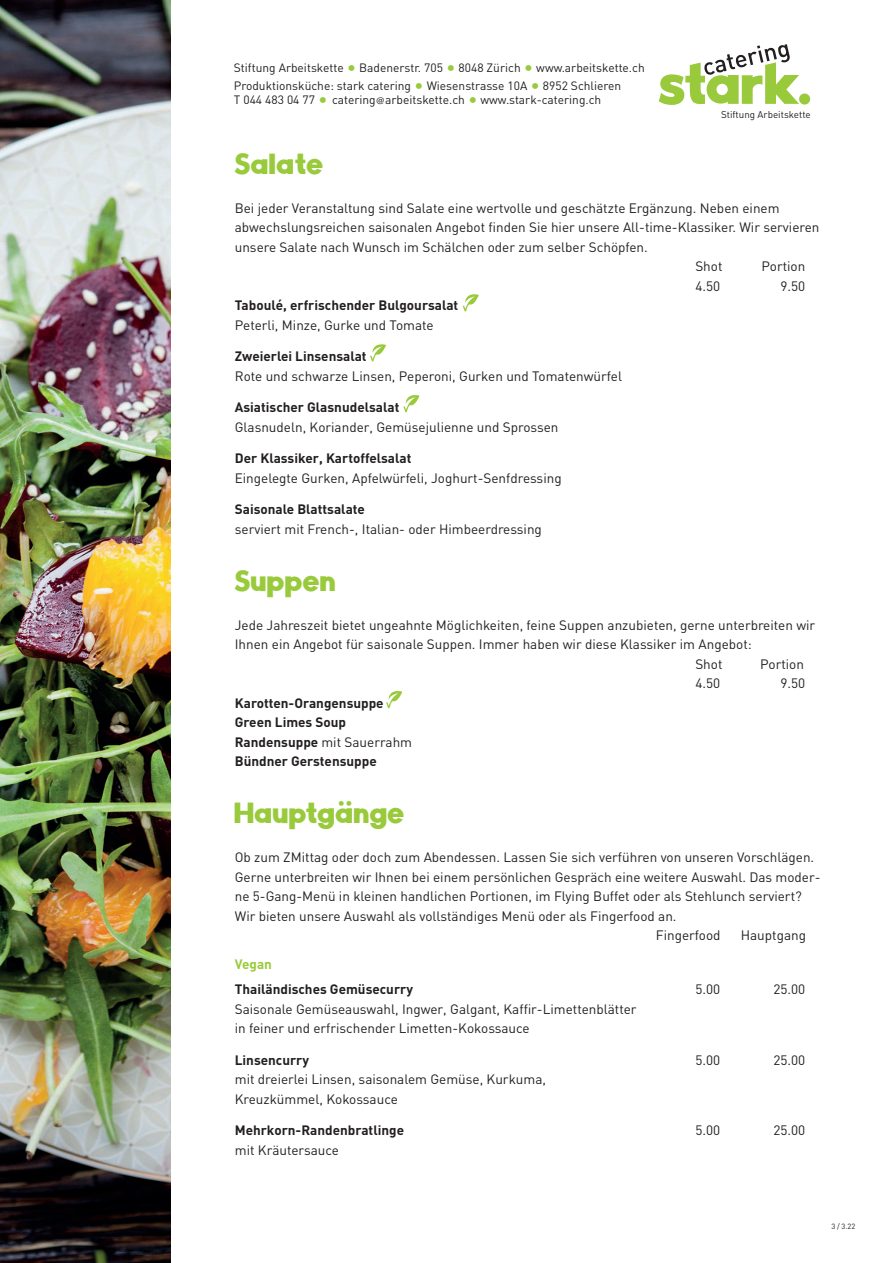
<style>
.page{position:relative;width:893px;height:1263px;background:#fff}
.page>*{position:absolute;margin:0;border:0;box-sizing:border-box;transform-origin:0 0}
.t1{font:27px "Clutch";letter-spacing:.05em;color:#99ca3b}
.t2{font:13.5px/19.5px "DIN";color:#231f20}
.t3{font:700 13.5px/19.5px "DIN";color:#231f20}
.t4{font:700 13.5px "DIN";color:#99ca3b}
.t5{font:12px/18px "DIN";color:#231f20}
.t6{font:9.75px "DIN";color:#231f20}
.t7{font:7.5px "DIN";color:#231f20}
.s1{font-size:18px;color:#99ca3b}
.s2{font-family:"Helvetica";font-size:9px}
.s3{font-weight:400}
</style>
<div class="page">
<img style="left:0;top:0;width:170px;height:1263px">
<svg style="left:463px;top:294px;width:16px;height:17px"></svg>
<svg style="left:370px;top:344px;width:16px;height:17px"></svg>
<svg style="left:403px;top:395px;width:16px;height:17px"></svg>
<svg style="left:386px;top:691px;width:16px;height:17px"></svg>
<svg style="left:659px;top:44px;width:151px;height:61px"></svg>
<p class="t5" style="left:234px;top:58px;width:412px">Stiftung Arbeitskette <span class="s1">•</span> Badenerstr. 705 <span class="s1">•</span> 8048 Zürich <span class="s1">•</span> www.arbeitskette.ch<br>Produktionsküche: stark catering <span class="s1">•</span> Wiesenstrasse 10A <span class="s1">•</span> 8952 Schlieren</p>
<p class="t5" style="left:234px;top:91px;width:369px">T 044 483 04 77 <span class="s1">•</span> catering<span class="s2">@</span>arbeitskette.ch <span class="s1">•</span> www.stark-catering.ch</p>
<p class="t6" style="left:721px;top:108px;width:91px">Stiftung Arbeitskette</p>
<h1 class="t1" style="left:235px;top:146px;width:89px">Salate</h1>
<p class="t2" style="left:235px;top:198px;width:546px">Bei jeder Veranstaltung sind Salate eine wertvolle und geschätzte Ergänzung. Neben einem</p>
<p class="t2" style="left:235px;top:217px;width:586px">abwechslungsreichen saisonalen Angebot finden Sie hier unsere All-time-Klassiker. Wir servieren</p>
<p class="t2" style="left:235px;top:237px;width:415px">unsere Salate nach Wunsch im Schälchen oder zum selber Schöpfen.</p>
<p class="t2" style="left:695px;top:256px;width:29px">Shot</p>
<p class="t2" style="left:761px;top:256px;width:45px">Portion</p>
<p class="t2" style="left:695px;top:276px;width:26px">4.50</p>
<p class="t2" style="left:781px;top:276px;width:26px">9.50</p>
<p class="t3" style="left:235px;top:295px;width:225px">Taboulé, erfrischender Bulgoursalat</p>
<p class="t2" style="left:235px;top:315px;width:200px">Peterli, Minze, Gurke und Tomate</p>
<p class="t3" style="left:235px;top:346px;width:133px">Zweierlei Linsensalat</p>
<p class="t2" style="left:235px;top:366px;width:389px">Rote und schwarze Linsen, Peperoni, Gurken und Tomatenwürfel</p>
<p class="t3" style="left:235px;top:397px;width:166px">Asiatischer Glasnudelsalat</p>
<p class="t2" style="left:235px;top:417px;width:325px">Glasnudeln, Koriander, Gemüsejulienne und Sprossen</p>
<p class="t3" style="left:235px;top:448px;width:178px">Der Klassiker, Kartoffelsalat</p>
<p class="t2" style="left:235px;top:468px;width:328px">Eingelegte Gurken, Apfelwürfeli, Joghurt-Senfdressing</p>
<p class="t3" style="left:235px;top:499px;width:132px">Saisonale Blattsalate</p>
<p class="t2" style="left:235px;top:519px;width:309px">serviert mit French-, Italian- oder Himbeerdressing</p>
<h1 class="t1" style="left:235px;top:563px;width:102px">Suppen</h1>
<p class="t2" style="left:235px;top:615px;width:582px">Jede Jahreszeit bietet ungeahnte Möglichkeiten, feine Suppen anzubieten, gerne unterbreiten wir</p>
<p class="t2" style="left:235px;top:634px;width:518px">Ihnen ein Angebot für saisonale Suppen. Immer haben wir diese Klassiker im Angebot:</p>
<p class="t2" style="left:695px;top:654px;width:29px">Shot</p>
<p class="t2" style="left:760px;top:654px;width:45px">Portion</p>
<p class="t2" style="left:695px;top:673px;width:26px">4.50</p>
<p class="t2" style="left:781px;top:673px;width:26px">9.50</p>
<p class="t3" style="left:235px;top:693px;width:179px">Karotten-Orangensuppe<br>Green Limes Soup<br>Randensuppe <span class="s3">mit Sauerrahm<br></span>Bündner Gerstensuppe</p>
<h1 class="t1" style="left:235px;top:796px;width:170px">Hauptgänge</h1>
<p class="t2" style="left:235px;top:847px;width:581px">Ob zum ZMittag oder doch zum Abendessen. Lassen Sie sich verführen von unseren Vorschlägen.</p>
<p class="t2" style="left:235px;top:867px;width:587px">Gerne unterbreiten wir Ihnen bei einem persönlichen Gespräch eine weitere Auswahl. Das moder-</p>
<p class="t2" style="left:235px;top:886px;width:568px">ne 5-Gang-Menü in kleinen handlichen Portionen, im Flying Buffet oder als Stehlunch serviert?</p>
<p class="t2" style="left:235px;top:906px;width:443px">Wir bieten unsere Auswahl als vollständiges Menü oder als Fingerfood an.</p>
<p class="t2" style="left:656px;top:925px;width:66px">Fingerfood</p>
<p class="t2" style="left:741px;top:925px;width:67px">Hauptgang</p>
<p class="t4" style="left:235px;top:955px;width:39px">Vegan</p>
<p class="t3" style="left:235px;top:979px;width:180px">Thailändisches Gemüsecurry</p>
<p class="t2" style="left:695px;top:979px;width:26px">5.00</p>
<p class="t2" style="left:773px;top:979px;width:33px">25.00</p>
<p class="t2" style="left:235px;top:999px;width:403px">Saisonale Gemüseauswahl, Ingwer, Galgant, Kaffir-Limettenblätter in feiner und erfrischender Limetten-Kokossauce</p>
<p class="t3" style="left:235px;top:1050px;width:76px">Linsencurry</p>
<p class="t2" style="left:695px;top:1050px;width:26px">5.00</p>
<p class="t2" style="left:773px;top:1050px;width:33px">25.00</p>
<p class="t2" style="left:235px;top:1069px;width:313px">mit dreierlei Linsen, saisonalem Gemüse, Kurkuma,<br>Kreuzkümmel, Kokossauce</p>
<p class="t3" style="left:235px;top:1120px;width:171px">Mehrkorn-Randenbratlinge</p>
<p class="t2" style="left:695px;top:1120px;width:26px">5.00</p>
<p class="t2" style="left:773px;top:1120px;width:33px">25.00</p>
<p class="t2" style="left:235px;top:1140px;width:106px">mit Kräutersauce</p>
<p class="t7" style="left:831px;top:1222px;width:26px">3 / 3.22</p>
</div>
